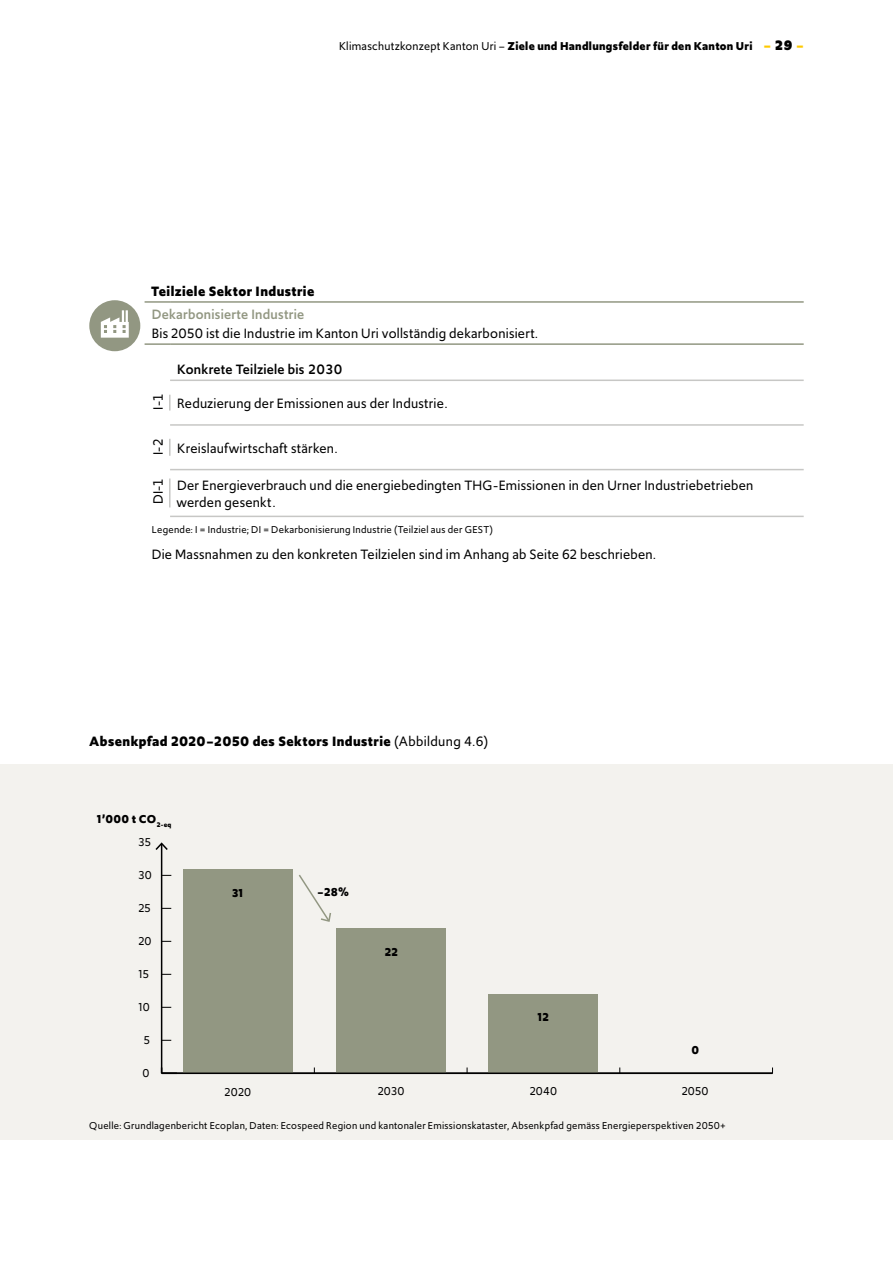
<style>
.page{position:relative;width:893px;height:1263px;background:#fff}
.page>*{position:absolute;margin:0;border:0;box-sizing:border-box;transform-origin:0 0}
.t1{font:14.25px/17.2px "Upgrade";letter-spacing:.02em;color:#000}
.t2{font:700 14.25px "Upgrade";letter-spacing:.03em;color:#000}
.t3{font:500 14.25px "Upgrade";letter-spacing:.02em;color:#929782}
.t4{font:500 14.25px "Upgrade";letter-spacing:.015em;color:#000}
.t5{font:700 12px "Upgrade";letter-spacing:.025em;color:#000}
.t6{font:12px "Upgrade";letter-spacing:.02em;color:#000}
.t7{font:10.5px "Upgrade";letter-spacing:.03em;color:#000}
.s1{font-weight:400}
.s2{font-weight:900;font-size:14.25px;color:#fec900}
.s3{font-weight:900;font-size:14.25px}
</style>
<div class="page">
<hr style="left:145px;top:301px;width:25px;height:2px;background:#929782">
<hr style="left:170px;top:301px;width:634px;height:2px;background:#929782">
<hr style="left:145px;top:343px;width:25px;height:2px;background:#929782">
<hr style="left:170px;top:343px;width:634px;height:2px;background:#929782">
<hr style="left:170px;top:380px;width:634px;height:1px;background:#c7c7c5">
<hr style="left:170px;top:424px;width:634px;height:2px;background:#c7c7c5">
<hr style="left:170px;top:469px;width:634px;height:1px;background:#c7c7c5">
<hr style="left:170px;top:516px;width:634px;height:1px;background:#c7c7c5">
<div style="left:89px;top:300px;width:51px;height:51px;background:#929782;border-radius:50%"></div>
<svg style="left:101px;top:310px;width:28px;height:28px"></svg>
<svg style="left:169px;top:395px;width:2px;height:15px"></svg>
<svg style="left:169px;top:439px;width:2px;height:17px"></svg>
<hr style="left:169px;top:478px;width:2px;height:29px;background:#c7c7c5">
<div style="left:0;top:764px;width:893px;height:375px;background:#f3f2ee"></div>
<hr style="left:161px;top:844px;width:1px;height:229px;background:#000">
<svg style="left:155px;top:842px;width:13px;height:8px"></svg>
<div style="left:183px;top:869px;width:110px;height:204px;background:#929782"></div>
<div style="left:336px;top:928px;width:110px;height:145px;background:#929782"></div>
<div style="left:488px;top:994px;width:110px;height:79px;background:#929782"></div>
<hr style="left:162px;top:1072px;width:610px;height:2px;background:#000">
<svg style="left:298px;top:875px;width:33px;height:47px"></svg>
<p class="t5" style="left:339px;top:38px;width:466px"><span class="s1">Klimaschutzkonzept Kanton Uri –</span> Ziele und Handlungsfelder für den Kanton Uri <span class="s2">–</span> <span class="s3">29</span> <span class="s2">–</span></p>
<p class="t2" style="left:151px;top:281px;width:165px">Teilziele Sektor Industrie</p>
<p class="t3" style="left:152px;top:305px;width:154px">Dekarbonisierte Industrie</p>
<p class="t1" style="left:152px;top:324px;width:388px">Bis 2050 ist die Industrie im Kanton Uri vollständig dekarbonisiert.</p>
<p class="t4" style="left:177px;top:360px;width:167px">Konkrete Teilziele bis 2030</p>
<p class="t1" style="left:149px;top:410px;width:18px;rotate:-90deg">I-1</p>
<p class="t1" style="left:177px;top:395px;width:273px">Reduzierung der Emissionen aus der Industrie.</p>
<p class="t1" style="left:149px;top:455px;width:19px;rotate:-90deg">I-2</p>
<p class="t1" style="left:177px;top:439px;width:163px">Kreislaufwirtschaft stärken.</p>
<p class="t1" style="left:149px;top:504px;width:29px;rotate:-90deg">DI-1</p>
<p class="t1" style="left:176px;top:476px;width:578px">Der Energieverbrauch und die energiebedingten THG-Emissionen in den Urner Industriebetrieben werden gesenkt.</p>
<p class="t7" style="left:152px;top:523px;width:343px">Legende: I = Industrie; DI = Dekarbonisierung Industrie (Teilziel aus der GEST)</p>
<p class="t1" style="left:152px;top:545px;width:505px">Die Massnahmen zu den konkreten Teilzielen sind im Anhang ab Seite 62 beschrieben.</p>
<p class="t2" style="left:89px;top:731px;width:401px">Absenkpfad 2020–2050 des Sektors Industrie <span class="s1">(Abbildung 4.6)</span></p>
<p class="t5" style="left:97px;top:811px;width:76px">1’000 t CO<sub>2-eq</sub></p>
<p class="t6" style="left:138px;top:834px;width:14px">35</p>
<p class="t6" style="left:138px;top:867px;width:15px">30</p>
<p class="t6" style="left:138px;top:900px;width:14px">25</p>
<p class="t6" style="left:138px;top:933px;width:15px">20</p>
<p class="t6" style="left:138px;top:966px;width:12px">15</p>
<p class="t6" style="left:138px;top:999px;width:13px">10</p>
<p class="t6" style="left:144px;top:1032px;width:8px">5</p>
<p class="t6" style="left:143px;top:1065px;width:9px">0</p>
<p class="t5" style="left:232px;top:885px;width:13px">31</p>
<p class="t5" style="left:318px;top:884px;width:33px">–28%</p>
<p class="t5" style="left:385px;top:944px;width:15px">22</p>
<p class="t5" style="left:537px;top:1009px;width:13px">12</p>
<p class="t5" style="left:691px;top:1042px;width:9px">0</p>
<p class="t6" style="left:225px;top:1084px;width:28px">2020</p>
<p class="t6" style="left:378px;top:1083px;width:28px">2030</p>
<p class="t6" style="left:530px;top:1083px;width:29px">2040</p>
<p class="t6" style="left:682px;top:1083px;width:28px">2050</p>
<p class="t7" style="left:89px;top:1118px;width:638px">Quelle: Grundlagenbericht Ecoplan, Daten: Ecospeed Region und kantonaler Emissionskataster, Absenkpfad gemäss Energieperspektiven 2050+</p>
</div>
